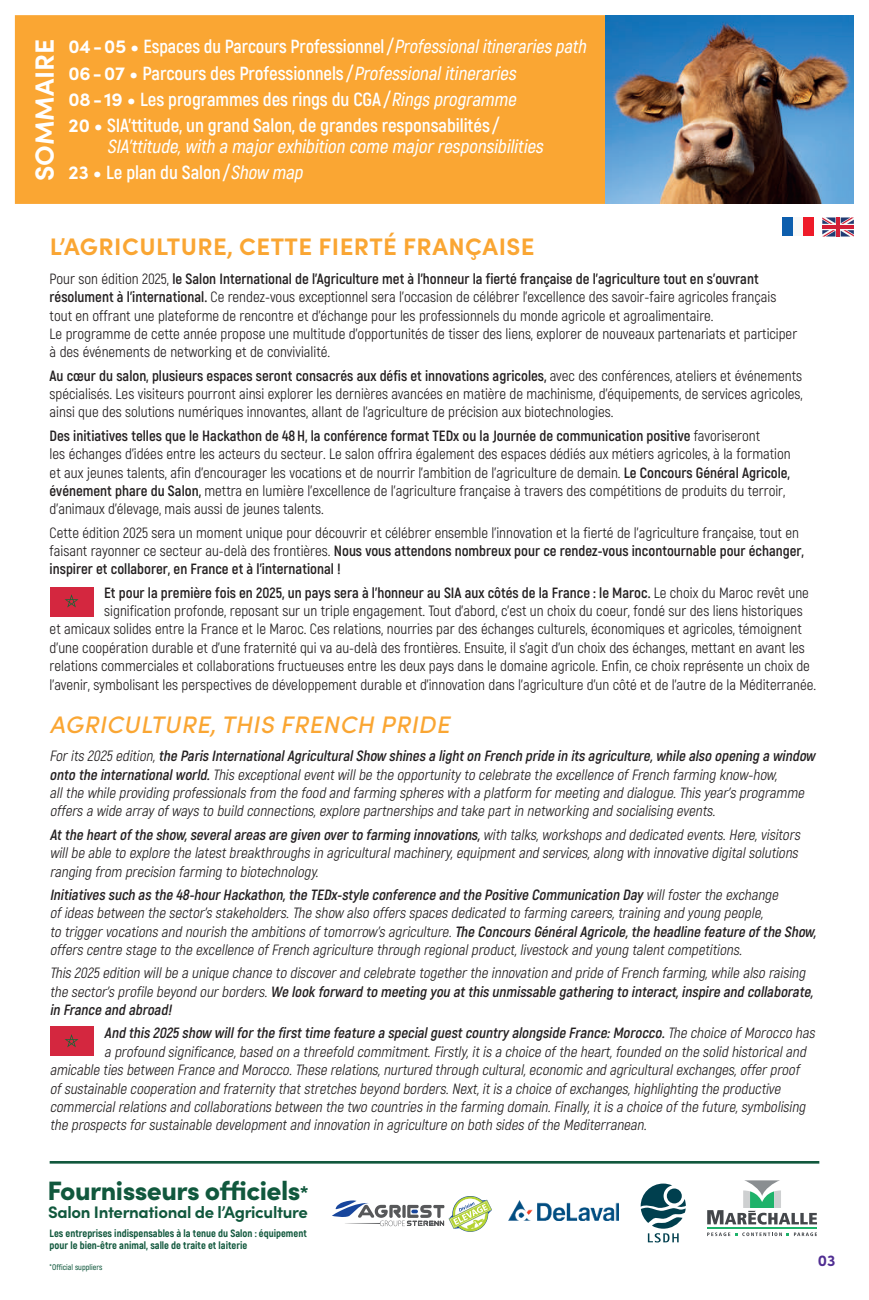
<style>
.page{position:relative;width:869px;height:1300px;background:#fff}
.page>*{position:absolute;margin:0;border:0;box-sizing:border-box;transform-origin:0 0}
.t1{font:900 26.6px "Sofia Pro";letter-spacing:-.02em;color:#11583d}
.t2{font:700 26.43px "Sofia Pro";color:#fff}
.t3{font:700 23.97px "Sofia Pro";letter-spacing:.02em;color:#faa633}
.t4{font:italic 500 23.97px "Sofia Pro";color:#faa633}
.t5{font:700 18.9px/26.2px "Akrobat";letter-spacing:-.005em;color:#fff}
.t6{font:italic 600 18.9px/26.2px "Akrobat";color:#fff}
.t7{font:700 16.8px "Sofia Pro";letter-spacing:-.02em;color:#11583d}
.t8{font:700 15.75px "Sofia Pro";color:#502e92}
.t9{font:14.88px/18.4px "Akrobat";color:#231f20}
.t10{font:italic 14.88px/18.4px "Akrobat";color:#231f20}
.t11{font:italic 700 14.88px "Akrobat";color:#231f20}
.t12{font:700 14.88px "Akrobat";color:#231f20}
.t13{font:800 10.67px/12.4px "Akrobat";color:#11583d}
.t14{font:600 8.05px "Akrobat";color:#11583d}
.s1{font-family:"Sofia Pro"}
.s2{font-weight:600;font-style:italic}
.s3{font-family:"Sofia Pro";font-weight:700;font-style:normal}
.s4{font-weight:700;font-style:normal}
.s5{font-weight:700}
.s6{font-weight:400}
.s7{font-size:19.25px}
</style>
<div class="page">
<div style="left:50px;top:587px;width:43px;height:29px;background:#d4273f"></div>
<svg style="left:65px;top:594px;width:13px;height:13px"></svg>
<div style="left:50px;top:1027px;width:43px;height:29px;background:#d4273f"></div>
<svg style="left:65px;top:1034px;width:13px;height:13px"></svg>
<div style="left:782px;top:217px;width:10px;height:19px;background:#0d5ead"></div>
<div style="left:792px;top:217px;width:11px;height:19px;background:#f8f8f7"></div>
<div style="left:803px;top:217px;width:10px;height:19px;background:#ee1b29"></div>
<div style="left:821px;top:217px;width:32px;height:19px;background:#f8f8f7"></div>
<hr style="left:836px;top:217px;width:3px;height:19px;background:#d21e37">
<hr style="left:821px;top:225px;width:32px;height:4px;background:#d21e37">
<svg style="left:822px;top:217px;width:31px;height:7px"></svg>
<svg style="left:822px;top:230px;width:31px;height:6px"></svg>
<div style="left:15px;top:15px;width:590px;height:189px;background:#faa633"></div>
<img style="left:605px;top:15px;width:247px;height:189px">
<hr style="left:50px;top:1161px;width:769px;height:2px;background:#11583d">
<svg style="left:707px;top:1232px;width:109px;height:4px"></svg>
<hr style="left:706px;top:1227px;width:110px;height:2px;background:#1eb26a">
<svg style="left:707px;top:1180px;width:109px;height:44px"></svg>
<svg style="left:640px;top:1183px;width:45px;height:59px"></svg>
<svg style="left:452px;top:1196px;width:36px;height:36px"></svg>
<svg style="left:452px;top:1196px;width:35px;height:35px"></svg>
<svg style="left:332px;top:1198px;width:160px;height:31px"></svg>
<img style="left:508px;top:1201px;width:110px;height:20px">
<h2 class="t2" style="left:24px;top:181px;width:144px;rotate:-90deg">SOMMAIRE</h2>
<p class="t5" style="left:68px;top:34px;width:523px"><span class="s1">04-05 •</span> Espaces du Parcours Professionnel/<span class="s2">Professionalitinerariespath </span><span class="s1">06-07 •</span> Parcours des Professionnels/<span class="s2">Professionalitineraries<br></span><span class="s1">08-19 •</span> Les programmes des rings du CGA/<span class="s2">Ringsprogramme<br></span><span class="s1">20 •</span> SIA’ttitude, un grand Salon, de grandes responsabilités/</p>
<p class="t6" style="left:68px;top:133px;width:480px;text-indent:39px">SIA’ttitude,with a majorexhibition come majorresponsibilities<br><span class="s3">23 •</span> <span class="s4">Le plan du Salon/</span>Show map</p>
<h3 class="t3" style="left:50px;top:229px;width:486px">L’AGRICULTURE, CETTE FIERTÉ FRANÇAISE</h3>
<p class="t9" style="left:50px;top:269px;width:748px">Pour son édition 2025, <span class="s5">le Salon International de l’Agriculture met à l’honneur la fierté française de l’agriculture tout en s’ouvrant résolument à l’international.</span> Ce rendez-vous exceptionnel sera l’occasion de célébrer l’excellence des savoir-faire agricoles français tout en offrant une plateforme de rencontre et d’échange pour les professionnels du monde agricole et agroalimentaire.<br>Le programme de cette année propose une multitude d’opportunités de tisser des liens, explorer de nouveaux partenariats et participer à des événements de networking et de convivialité.</p>
<p class="t9" style="left:50px;top:366px;width:754px;text-align:justify"><span class="s5">Au cœur du salon, plusieurs espaces seront consacrés aux défis et innovations agricoles,</span> avec des conférences, ateliers et événements spécialisés. Les visiteurs pourront ainsi explorer les dernières avancées en matière de machinisme, d’équipements, de services agricoles, ainsi que des solutions numériques innovantes, allant de l’agriculture de précision aux biotechnologies.</p>
<p class="t9" style="left:50px;top:426px;width:742px"><span class="s5">Des initiatives telles que le Hackathon de 48H, la conférence format TEDx ou la Journée de communication positive</span> favoriseront<br>les échanges d’idées entre les acteurs du secteur. Le salon offrira également des espaces dédiés aux métiers agricoles, à la formation et aux jeunes talents, afin d’encourager les vocations et de nourrir l’ambition de l’agriculture de demain. <span class="s5">Le Concours Général Agricole, événement phare du Salon,</span> mettra en lumière l’excellence de l’agriculture française à travers des compétitions de produits du terroir, d’animaux d’élevage, mais aussi de jeunes talents.</p>
<p class="t9" style="left:50px;top:523px;width:755px">Cette édition 2025 sera un moment unique pour découvrir et célébrer ensemble l’innovation et la fierté de l’agriculture française, tout en faisant rayonner ce secteur au-delà des frontières. <span class="s5">Nous vous attendons nombreux pour ce rendez-vous incontournable pour échanger, inspirer et collaborer, en France et à l’international !</span></p>
<p class="t12" style="left:104px;top:583px;width:705px">Et pour la première fois en 2025, un pays sera à l’honneur au SIA aux côtés de la France : le Maroc. <span class="s6">Le choix du Maroc revêt une</span></p>
<p class="t9" style="left:104px;top:602px;width:699px">signification profonde, reposant sur un triple engagement. Tout d’abord, c’est un choix du coeur, fondé sur des liens historiques</p>
<p class="t9" style="left:50px;top:620px;width:753px">et amicaux solides entre la France et le Maroc. Ces relations, nourries par des échanges culturels, économiques et agricoles, témoignent</p>
<p class="t9" style="left:50px;top:638px;width:756px">d’une coopération durable et d’une fraternité qui va au-delà des frontières. Ensuite, il s’agit d’un choix des échanges, mettant en avant les</p>
<p class="t9" style="left:50px;top:657px;width:761px">relations commerciales et collaborations fructueuses entre les deux pays dans le domaine agricole. Enfin, ce choix représente un choix de</p>
<p class="t9" style="left:50px;top:675px;width:767px">l’avenir, symbolisant les perspectives de développement durable et d’innovation dans l’agriculture d’un côté et de l’autre de la Méditerranée.</p>
<h3 class="t4" style="left:50px;top:707px;width:407px">AGRICULTURE,THIS FRENCH PRIDE</h3>
<p class="t10" style="left:50px;top:747px;width:769px">Forits 2025 edition,<span class="s5">the Paris InternationalAgriculturalShow shines a lighton French pride in its agriculture,while also opening a window onto the internationalworld.</span>This exceptionaleventwillbe the opportunityto celebrate the excellence ofFrench farming know-how, allthe while providing professionals from the food and farming spheres with a platform formeeting and dialogue.This year’s programme offers a wide arrayofways to build connections,explore partnerships and take partin networking and socialising events.</p>
<p class="t10" style="left:50px;top:825px;width:754px"><span class="s5">Atthe heartofthe show,severalareas are given overto farming innovations,</span>with talks,workshops and dedicated events.Here,visitors willbe able to explore the latestbreakthroughs in agriculturalmachinery,equipmentand services,along with innovative digitalsolutions ranging from precision farming to biotechnology.</p>
<p class="t10" style="left:50px;top:885px;width:770px"><span class="s5">Initiatives such as the 48-hourHackathon,the TEDx-style conference and the Positive Communication Day</span> willfosterthe exchange ofideas between the sector’s stakeholders.The show also offers spaces dedicated to farming careers,training and young people,<br>to triggervocations and nourish the ambitions oftomorrow’s agriculture.<span class="s5">The Concours GénéralAgricole,the headline feature ofthe Show, </span>offers centre stage to the excellence ofFrench agriculture through regionalproduct,livestock and young talentcompetitions.</p>
<p class="t10" style="left:50px;top:964px;width:767px">This 2025 edition willbe a unique chance to discoverand celebrate togetherthe innovation and pride ofFrench farming,while also raising the sector’s profile beyond ourborders.<span class="s5">We look forward to meeting you atthis unmissable gathering to interact,inspire and collaborate, in France and abroad!</span></p>
<p class="t11" style="left:104px;top:1024px;width:714px">And this 2025 show willforthe firsttime feature a specialguestcountry alongside France:Morocco.<span class="s6">The choice ofMorocco has</span></p>
<p class="t10" style="left:104px;top:1042px;width:706px">a profound significance,based on a threefold commitment.Firstly,itis a choice ofthe heart,founded on the solid historicaland</p>
<p class="t10" style="left:50px;top:1061px;width:754px">amicable ties between France and Morocco.These relations,nurtured through cultural,economic and agriculturalexchanges,offerproof</p>
<p class="t10" style="left:50px;top:1079px;width:735px">ofsustainable cooperation and fraternitythatstretches beyond borders.Next,itis a choice ofexchanges,highlighting the productive</p>
<p class="t10" style="left:50px;top:1097px;width:760px">commercialrelations and collaborations between the two countries in the farming domain.Finally,itis a choice ofthe future,symbolising</p>
<p class="t10" style="left:50px;top:1116px;width:601px">the prospects forsustainable developmentand innovation in agriculture on both sides ofthe Mediterranean.</p>
<h1 class="t1" style="left:47px;top:1170px;width:263px">Fournisseurs officiels<span class="s7">*</span></h1>
<p class="t7" style="left:48px;top:1199px;width:261px">Salon International de l’Agriculture</p>
<p class="t13" style="left:50px;top:1226px;width:258px">Les entreprises indispensables à la tenue du Salon : équipement pour le bien-être animal, salle de traite et laiterie</p>
<p class="t14" style="left:50px;top:1262px;width:54px">*Official suppliers</p>
<p class="t8" style="left:817px;top:1248px;width:19px">03</p>
</div>
